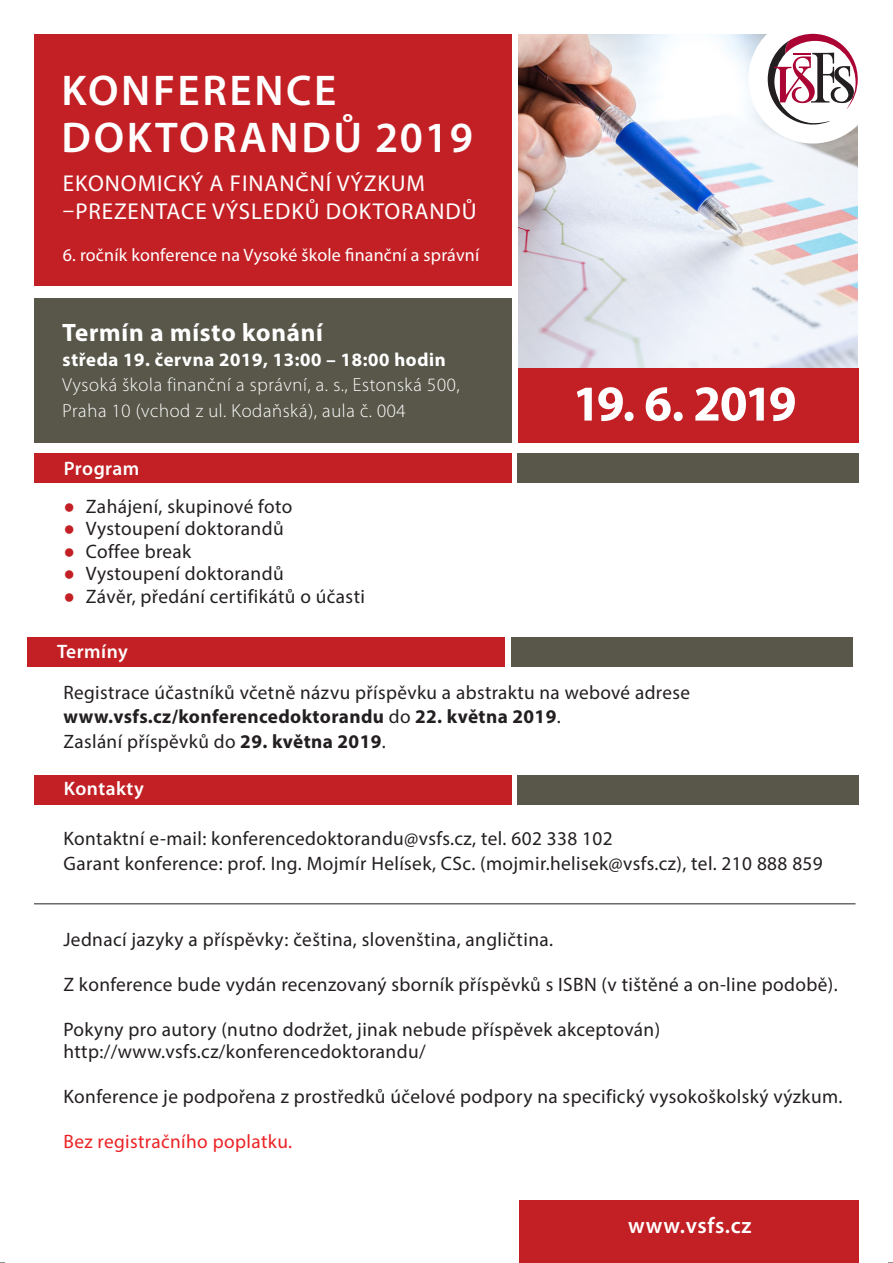
<style>
.page{position:relative;width:893px;height:1263px;background:#fff}
.page>*{position:absolute;margin:0;border:0;box-sizing:border-box;transform-origin:0 0}
.základní_text{font:700 50.55px "Myriad Pro";letter-spacing:-.065em;color:#fff}
.t1{font:600 43.2px "Myriad Pro";letter-spacing:.06em;color:#fff}
.t2{font:700 25.2px "Myriad Pro";color:#fff}
.t3{font:22.95px "Myriad Pro";letter-spacing:.04em;color:#fff}
.t4{font:600 22.5px "Myriad Pro";letter-spacing:.03em;color:#fff}
.základní_text-2{font:19.5px/22.5px "Myriad Pro";letter-spacing:.02em;color:#231f20}
.základní_text-3{font:19.5px "Myriad Pro";letter-spacing:.02em;color:#ec2325}
.t5{font:600 19.5px "Myriad Pro";letter-spacing:.025em;color:#fff}
.základní_text-4{font:19.35px "Myriad Pro";letter-spacing:.02em;color:#231f20}
.základní_text-5{font:700 19.35px "Myriad Pro";letter-spacing:.02em;color:#231f20}
.t6{font:300 18.9px "Myriad Pro";letter-spacing:.035em;color:#fff}
.t7{font:700 18.9px "Myriad Pro";color:#fff}
.t8{font:18px "Myriad Pro";letter-spacing:.01em;color:#fff}
.s1{font-family:"Times New Roman";color:#c32025}
.s2{font-weight:400}
.s3{font-weight:700}
</style>
<div class="page">
<img style="left:518px;top:34px;width:341px;height:335px">
<div style="left:34px;top:34px;width:479px;height:270px;background:#c32025"></div>
<div style="left:34px;top:290px;width:479px;height:152px;background:#58574a"></div>
<div style="left:23px;top:287px;width:491px;height:11px;background:#fff"></div>
<div style="left:512px;top:0;width:6px;height:453px;background:#fff"></div>
<div style="left:34px;top:453px;width:478px;height:30px;background:#c32025"></div>
<div style="left:518px;top:369px;width:341px;height:74px;background:#c32025"></div>
<div style="left:518px;top:453px;width:341px;height:30px;background:#58574a"></div>
<div style="left:520px;top:1200px;width:339px;height:63px;background:#c32025"></div>
<div style="left:748px;top:15px;width:129px;height:129px;background:#fff;border-radius:50%"></div>
<svg style="left:768px;top:34px;width:90px;height:91px"></svg>
<hr style="left:34px;top:903px;width:821px;height:1px;background:#231f20">
<div style="left:27px;top:637px;width:478px;height:30px;background:#c32025"></div>
<div style="left:511px;top:637px;width:341px;height:30px;background:#58574a"></div>
<div style="left:34px;top:775px;width:478px;height:29px;background:#c32025"></div>
<div style="left:518px;top:775px;width:341px;height:29px;background:#58574a"></div>
<p class="t1" style="left:62px;top:63px;width:276px">KONFERENCE</p>
<p class="t1" style="left:62px;top:110px;width:413px">DOKTORANDŮ 2019</p>
<p class="t3" style="left:63px;top:169px;width:364px">EKONOMICKÝ A FINANČNÍ VÝZKUM</p>
<p class="t3" style="left:63px;top:198px;width:415px">–PREZENTACE VÝSLEDKŮ DOKTORANDŮ</p>
<p class="t8" style="left:63px;top:244px;width:418px">6. ročník konference na Vysoké škole finanční a správní</p>
<p class="t2" style="left:63px;top:316px;width:262px">Termín a místo konání</p>
<p class="t7" style="left:63px;top:347px;width:385px">středa 19. června 2019, 13:00 – 18:00 hodin</p>
<p class="t6" style="left:63px;top:374px;width:399px">Vysoká škola finanční a správní, a. s., Estonská 500,</p>
<p class="t6" style="left:63px;top:399px;width:345px">Praha 10 (vchod z ul. Kodaňská), aula č. 004</p>
<p class="t5" style="left:64px;top:456px;width:77px">Program</p>
<p class="základní_text-2" style="left:63px;top:495px;width:230px"><span class="s1">●</span> Zahájení, skupinové foto</p>
<p class="základní_text-2" style="left:63px;top:517px;width:222px"><span class="s1">●</span> Vystoupení doktorandů</p>
<p class="základní_text-2" style="left:63px;top:540px;width:129px"><span class="s1">●</span> Coffee break</p>
<p class="základní_text-2" style="left:63px;top:562px;width:222px"><span class="s1">●</span> Vystoupení doktorandů</p>
<p class="základní_text-2" style="left:63px;top:585px;width:303px"><span class="s1">●</span> Závěr, předání certifikátů o účasti</p>
<p class="t5" style="left:57px;top:639px;width:72px">Termíny</p>
<p class="základní_text" style="left:573px;top:371px;width:225px">19. 6. 2019</p>
<p class="základní_text-4" style="left:63px;top:680px;width:628px">Registrace účastníků včetně názvu příspěvku a abstraktu na webové adrese</p>
<p class="základní_text-5" style="left:63px;top:704px;width:499px">www.vsfs.cz/konferencedoktorandu <span class="s2">do</span> 22. května 2019<span class="s2">.</span></p>
<p class="základní_text-4" style="left:63px;top:730px;width:324px">Zaslání příspěvků do <span class="s3">29. května 2019</span>.</p>
<p class="t5" style="left:64px;top:776px;width:82px">Kontakty</p>
<p class="základní_text-2" style="left:63px;top:827px;width:551px">Kontaktní e-mail: konferencedoktorandu@vsfs.cz, tel. 602 338 102</p>
<p class="základní_text-2" style="left:63px;top:852px;width:761px">Garant konference: prof. Ing. Mojmír Helísek, CSc. (mojmir.helisek@vsfs.cz), tel. 210 888 859</p>
<p class="základní_text-2" style="left:63px;top:927px;width:491px">Jednací jazyky a příspěvky: čeština, slovenština, angličtina.</p>
<p class="základní_text-2" style="left:63px;top:972px;width:776px">Z konference bude vydán recenzovaný sborník příspěvků s ISBN (v tištěné a on-line podobě).</p>
<p class="základní_text-2" style="left:63px;top:1017px;width:598px">Pokyny pro autory (nutno dodržet, jinak nebude příspěvek akceptován) http://www.vsfs.cz/konferencedoktorandu/</p>
<p class="základní_text-2" style="left:63px;top:1085px;width:781px">Konference je podpořena z prostředků účelové podpory na specifický vysokoškolský výzkum.</p>
<p class="základní_text-3" style="left:63px;top:1129px;width:230px">Bez registračního poplatku.</p>
<p class="t4" style="left:628px;top:1211px;width:125px">www.vsfs.cz</p>
</div>
